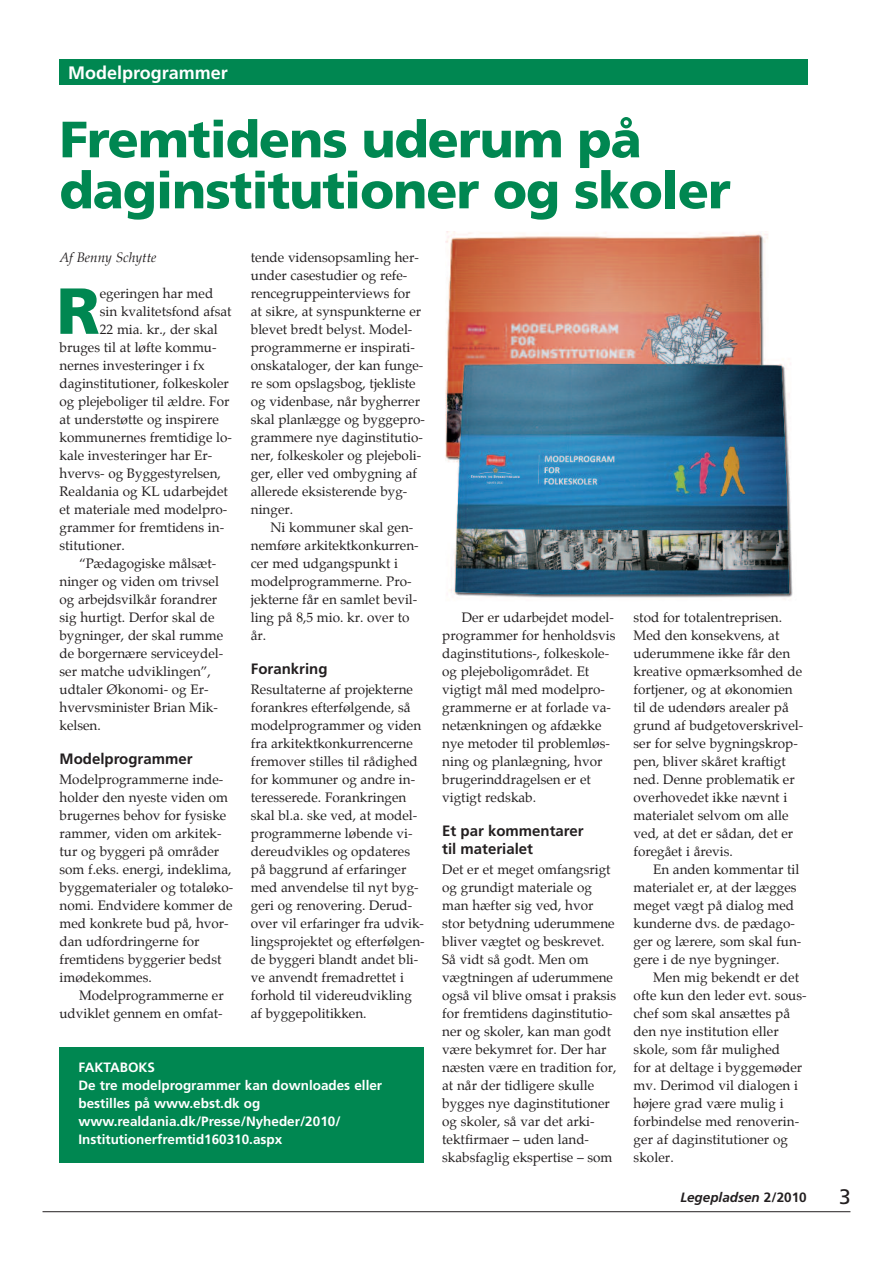
<style>
.page{position:relative;width:893px;height:1263px;background:#fff}
.page>*{position:absolute;margin:0;border:0;box-sizing:border-box;transform-origin:0 0}
.t1{font:900 64.95px "Frutiger";color:#008751}
.t2{font:900 51px/51px "Frutiger";letter-spacing:-.02em;color:#008751}
.t3{font:21px "Frutiger";color:#231f20}
.t4{font:700 18px "Frutiger";color:#fff}
.t5{font:700 15px/18px "Frutiger";color:#231f20}
.t6{font:13.5px/18px "Palatino";color:#231f20}
.t7{font:700 13.5px/18px "Frutiger";color:#fff}
.t8{font:italic 700 13.5px "Frutiger";color:#231f20}
.t9{font:italic 13.5px "Palatino";color:#231f20}
.s1{font-style:normal}
</style>
<div class="page">
<hr style="left:43px;top:1211px;width:807px;height:1px;background:#231f20">
<div style="left:60px;top:60px;width:748px;height:25px;background:#008751"></div>
<div style="left:60px;top:1047px;width:364px;height:115px;background:#008751"></div>
<img style="left:445px;top:231px;width:348px;height:368px">
<h3 class="t4" style="left:68px;top:65px;width:161px">Modelprogrammer</h3>
<h2 class="t2" style="left:60px;top:118px;width:673px">Fremtidens uderum på daginstitutioner og skoler</h2>
<p class="t9" style="left:60px;top:251px;width:98px">Af Benny Schytte</p>
<h1 class="t1" style="left:57px;top:285px;width:45px">R</h1>
<p class="t6" style="left:100px;top:285px;width:115px">egeringen har med</p>
<p class="t6" style="left:100px;top:303px;width:133px">sin kvalitetsfond afsat</p>
<p class="t6" style="left:100px;top:321px;width:119px">22 mia. kr., der skal</p>
<p class="t6" style="left:60px;top:339px;width:159px">bruges til at løfte kommu-</p>
<p class="t6" style="left:60px;top:357px;width:147px">nernes investeringer i fx</p>
<p class="t6" style="left:60px;top:375px;width:171px">daginstitutioner, folkeskoler</p>
<p class="t6" style="left:60px;top:393px;width:171px">og plejeboliger til ældre. For</p>
<p class="t6" style="left:60px;top:411px;width:161px">at understøtte og inspirere</p>
<p class="t6" style="left:60px;top:429px;width:174px">kommunernes fremtidige lo-</p>
<p class="t6" style="left:60px;top:447px;width:154px">kale investeringer har Er-</p>
<p class="t6" style="left:60px;top:465px;width:163px">hvervs- og Byggestyrelsen,</p>
<p class="t6" style="left:60px;top:483px;width:170px">Realdania og KL udarbejdet</p>
<p class="t6" style="left:60px;top:501px;width:169px">et materiale med modelpro-</p>
<p class="t6" style="left:60px;top:519px;width:166px">grammer for fremtidens in-</p>
<p class="t6" style="left:60px;top:537px;width:67px">stitutioner.</p>
<p class="t6" style="left:79px;top:555px;width:139px">“Pædagogiske målsæt-</p>
<p class="t6" style="left:60px;top:573px;width:161px">ninger og viden om trivsel</p>
<p class="t6" style="left:60px;top:591px;width:159px">og arbejdsvilkår forandrer</p>
<p class="t6" style="left:60px;top:609px;width:157px">sig hurtigt. Derfor skal de</p>
<p class="t6" style="left:60px;top:627px;width:165px">bygninger, der skal rumme</p>
<p class="t6" style="left:60px;top:645px;width:165px">de borgernære serviceydel-</p>
<p class="t6" style="left:60px;top:663px;width:153px">ser matche udviklingen”,</p>
<p class="t6" style="left:60px;top:681px;width:151px">udtaler Økonomi- og Er-</p>
<p class="t6" style="left:60px;top:699px;width:160px">hvervsminister Brian Mik-</p>
<p class="t6" style="left:60px;top:717px;width:43px">kelsen.</p>
<p class="t5" style="left:60px;top:751px;width:135px">Modelprogrammer</p>
<p class="t6" style="left:60px;top:771px;width:175px">Modelprogrammerne inde&shy;holder den nyeste viden om brugernes behov for fysiske rammer, viden om arkitek&shy;tur og byggeri på områder som f.eks. energi, indeklima, byggematerialer og totaløko&shy;nomi. Endvidere kommer de med konkrete bud på, hvor&shy;dan udfordringerne for fremtidens byggerier bedst imødekommes.</p>
<p class="t6" style="left:60px;top:987px;width:166px;text-align:right">Modelprogrammerne er udviklet gennem en omfat-</p>
<p class="t6" style="left:251px;top:249px;width:175px">tende vidensopsamling her&shy;under casestudier og refe&shy;rencegruppeinterviews for at sikre, at synspunkterne er blevet bredt belyst. Model&shy;programmerne er inspirati&shy;onskataloger, der kan funge&shy;re som opslagsbog, tjekliste og videnbase, når bygherrer skal planlægge og byggepro&shy;grammere nye daginstitutio&shy;ner, folkeskoler og plejeboli&shy;ger, eller ved ombygning af allerede eksisterende byg&shy;ninger.</p>
<p class="t6" style="left:251px;top:519px;width:169px;text-indent:20px">Ni kommuner skal gen&shy;nemføre arkitektkonkurren&shy;cer med udgangspunkt i modelprogrammerne. Pro&shy;jekterne får en samlet bevil&shy;ling på 8,5 mio. kr. over to år.</p>
<p class="t5" style="left:251px;top:661px;width:78px">Forankring</p>
<p class="t6" style="left:251px;top:681px;width:175px">Resultaterne af projekterne forankres efterfølgende, så modelprogrammer og viden fra arkitektkonkurrencerne fremover stilles til rådighed for kommuner og andre in&shy;teresserede. Forankringen skal bl.a. ske ved, at model&shy;programmerne løbende vi&shy;dereudvikles og opdateres på baggrund af erfaringer med anvendelse til nyt byg&shy;geri og renovering. Derud&shy;over vil erfaringer fra udvik&shy;lingsprojektet og efterfølgen&shy;de byggeri blandt andet bli&shy;ve anvendt fremadrettet i forhold til videreudvikling af byggepolitikken.</p>
<p class="t7" style="left:78px;top:1059px;width:305px">FAKTABOKS<br>De tre modelprogrammer kan downloades eller bestilles på www.ebst.dk og www.realdania.dk/Presse/Nyheder/2010/<br>Institutionerfremtid160310.aspx</p>
<p class="t6" style="left:442px;top:609px;width:175px;text-indent:20px">Der er udarbejdet model&shy;programmer for henholdsvis daginstitutions-, folkeskole&shy;og plejeboligområdet. Et vigtigt mål med modelpro&shy;grammerne er at forlade va&shy;netænkningen og afdække nye metoder til problemløs&shy;ning og planlægning, hvor brugerinddragelsen er et vigtigt redskab.</p>
<p class="t5" style="left:442px;top:823px;width:143px">Et par kommentarer til materialet</p>
<p class="t6" style="left:442px;top:861px;width:176px">Det er et meget omfangsrigt og grundigt materiale og man hæfter sig ved, hvor stor betydning uderummene bliver vægtet og beskrevet.<br>Så vidt så godt. Men om vægtningen af uderummene også vil blive omsat i praksis for fremtidens daginstitutio&shy;ner og skoler, kan man godt være bekymret for. Der har næsten være en tradition for, at når der tidligere skulle bygges nye daginstitutioner og skoler, så var det arki&shy;tektfirmaer – uden land&shy;skabsfaglig ekspertise – som</p>
<p class="t6" style="left:634px;top:609px;width:171px">stod for totalentreprisen.<br>Med den konsekvens, at uderummene ikke får den kreative opmærksomhed de fortjener, og at økonomien til de udendørs arealer på grund af budgetoverskrivel&shy;ser for selve bygningskrop&shy;pen, bliver skåret kraftigt ned. Denne problematik er overhovedet ikke nævnt i materialet selvom om alle ved, at det er sådan, det er foregået i årevis.</p>
<p class="t6" style="left:634px;top:861px;width:169px;text-indent:20px">En anden kommentar til materialet er, at der lægges meget vægt på dialog med kunderne dvs. de pædago&shy;ger og lærere, som skal fun&shy;gere i de nye bygninger.</p>
<p class="t6" style="left:634px;top:969px;width:175px;text-indent:20px">Men mig bekendt er det ofte kun den leder evt. sous&shy;chef som skal ansættes på den nye institution eller skole, som får mulighed<br>for at deltage i byggemøder mv. Derimod vil dialogen i højere grad være mulig i forbindelse med renoverin&shy;ger af daginstitutioner og skoler.</p>
<p class="t8" style="left:680px;top:1191px;width:128px">Legepladsen <span class="s1">2/2010</span></p>
<h3 class="t3" style="left:839px;top:1188px;width:13px">3</h3>
</div>
